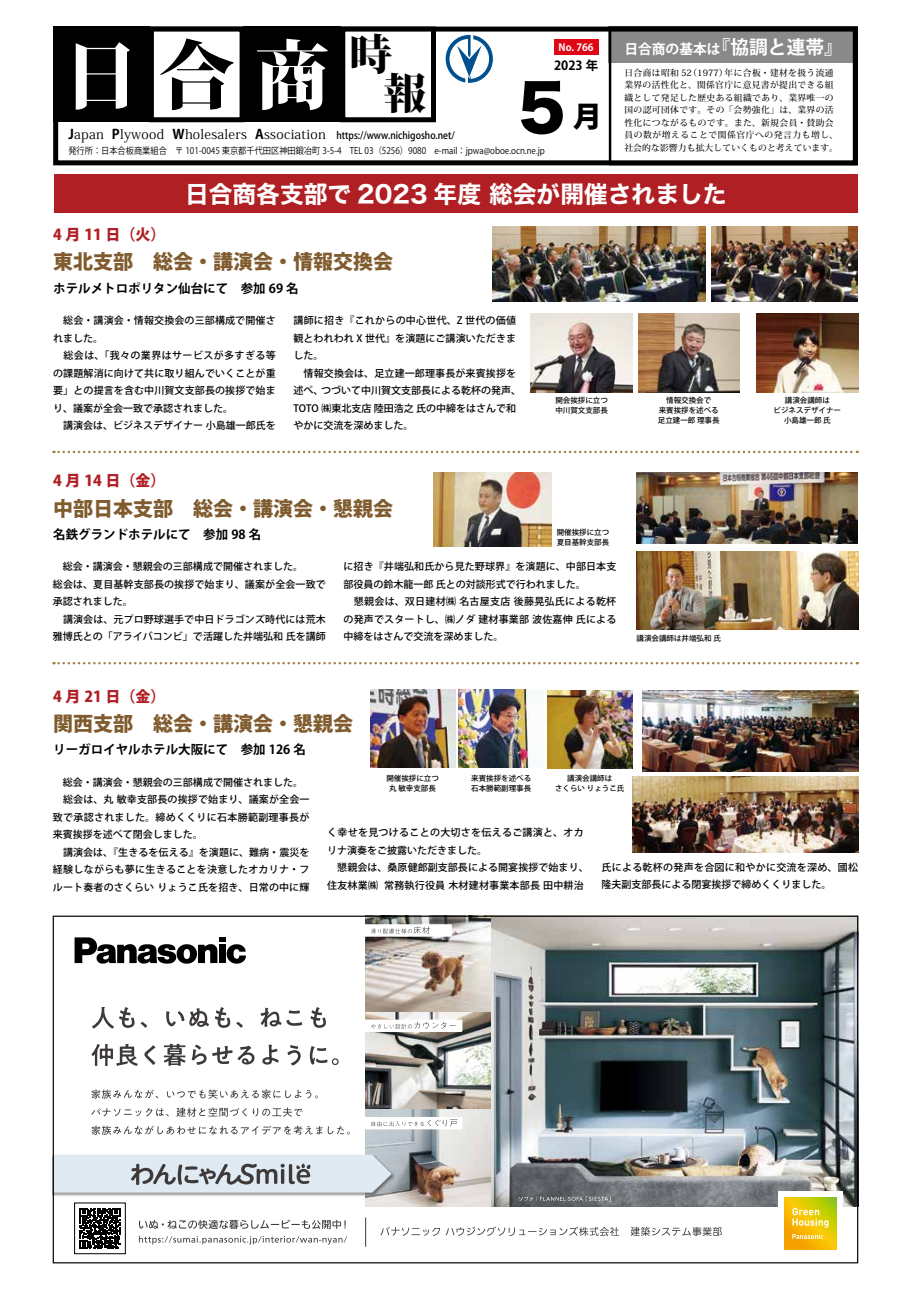
<style>
.page{position:relative;width:911px;height:1290px;background:#fff}
.page>*{position:absolute;margin:0;border:0;box-sizing:border-box;transform-origin:0 0}
.t1{font:800 75px "Koz Min Pro";color:#fff}
.t2{font:62.5px "Hira Kaku Std W8";color:#000}
.t3{font:800 42.5px "Koz Min Pro";color:#000}
.t4{font:23.75px "Hiragino Sans W7";color:#fff}
.t5{font:800 20px "Koz Go Pro";color:#7f5b2e}
.t6{font:800 15px "Koz Go Pro";color:#b01f24}
.t7{font:700 13.75px "Koz Go Pro";color:#fff}
.t8{font:13.25px "Koz Min Pro";letter-spacing:.02em;color:#000}
.t9{font:700 12.5px "Koz Go Pro";color:#000}
.t10{font:500 10px/17.5px "Koz Go Pro";letter-spacing:.01em;color:#000}
.t11{font:500 10px/17.5px "Koz Go Pro";letter-spacing:.03em;color:#000}
.t12{font:500 10px "Koz Go Pro";letter-spacing:.01em;color:#000;scale:.9 1}
.t13{font:700 10px "Koz Go Pro";color:#fff}
.t14{font:9.12px "Koz Go Pro";color:#000;scale:.9 1}
.t15{font:500 8.75px/12.5px "Koz Min Pro";letter-spacing:.045em;color:#000}
.t16{font:500 7.5px/10px "Koz Go Pro";color:#000;text-align:center}
.s1{color:#000}
.s2{font-family:"Koz Go Pro";font-weight:700}
.s3{font-size:18.75px}
.s4{font-family:"Koz Go Pro";font-weight:800;font-size:28.75px}
</style>
<div class="page">
<img style="left:53px;top:915px;width:805px;height:348px">
<div style="left:609px;top:27px;width:248px;height:36px;background:#898989"></div>
<div style="left:53px;top:27px;width:804px;height:138px;border:5px solid #000"></div>
<div style="left:609px;top:27px;width:248px;height:138px;border:2px solid #000"></div>
<div style="left:340px;top:27px;width:96px;height:95px;border:5px solid #000"></div>
<div style="left:554px;top:39px;width:44px;height:16px;background:#df0615"></div>
<div style="left:53px;top:27px;width:97px;height:95px;background:#000"></div>
<div style="left:149px;top:27px;width:95px;height:95px;border:5px solid #000"></div>
<div style="left:244px;top:27px;width:97px;height:95px;background:#000"></div>
<svg style="left:445px;top:35px;width:48px;height:48px"></svg>
<div style="left:54px;top:174px;width:803px;height:39px;background:#b01f24"></div>
<svg style="left:54px;top:451px;width:803px;height:2px"></svg>
<svg style="left:54px;top:662px;width:803px;height:2px"></svg>
<img style="left:636px;top:551px;width:222px;height:79px">
<img style="left:433px;top:473px;width:118px;height:73px">
<img style="left:636px;top:473px;width:221px;height:70px">
<img style="left:642px;top:690px;width:216px;height:81px">
<img style="left:632px;top:777px;width:227px;height:75px">
<img style="left:531px;top:314px;width:101px;height:78px">
<img style="left:756px;top:314px;width:102px;height:78px">
<img style="left:638px;top:314px;width:101px;height:78px">
<img style="left:492px;top:227px;width:214px;height:75px">
<img style="left:711px;top:227px;width:146px;height:75px">
<img style="left:370px;top:690px;width:85px;height:78px">
<img style="left:458px;top:690px;width:72px;height:78px">
<img style="left:547px;top:690px;width:85px;height:78px">
<h3 class="t3" style="left:349px;top:23px;width:44px">時</h3>
<h1 class="t1" style="left:64px;top:19px;width:267px">日<span class="s1">合</span>商</h1>
<h3 class="t8" style="left:68px;top:124px;width:97px"><span class="s2">J</span>apan <span class="s2">P</span>lywood</h3>
<h3 class="t8" style="left:172px;top:124px;width:76px"><span class="s2">W</span>holesalers</h3>
<h3 class="t8" style="left:255px;top:124px;width:72px"><span class="s2">A</span>ssociation</h3>
<p class="t14" style="left:68px;top:144px;width:531px">発行所：日本合板商業組合　〒 101-0045 東京都千代田区神田鍛冶町 3-5-4　TEL 03（5256）9080　e-mail：jpwa@oboe.ocn.ne.jp</p>
<p class="t13" style="left:558px;top:41px;width:37px">No. 766</p>
<h3 class="t7" style="left:624px;top:41px;width:220px">日合商の基本は<span class="s3">『協調と連帯』</span></h3>
<p class="t15" style="left:624px;top:66px;width:215px">日合商は昭和 52（1977）年に合板・建材を扱う流通業界の活性化と、関係官庁に意見書が提出できる組織として発足した歴史ある組織であり、業界唯一の国の認可団体です。その「会勢強化」は、業界の活性化につながるものです。また、新規会員・賛助会員の数が増えることで関係官庁への発言力も増し、社会的な影響力も拡大していくものと考えています。</p>
<p class="t9" style="left:554px;top:57px;width:46px">2023 年</p>
<h3 class="t3" style="left:383px;top:62px;width:44px">報</h3>
<h2 class="t2" style="left:517px;top:73px;width:86px">5<span class="s4">月</span></h2>
<p class="t12" style="left:336px;top:129px;width:133px">https://www.nichigosho.net/</p>
<h3 class="t4" style="left:185px;top:175px;width:543px">日合商各支部で 2023 年度 総会が開催されました</h3>
<h3 class="t6" style="left:53px;top:225px;width:114px">4 月 11 日（火）</h3>
<h3 class="t5" style="left:53px;top:249px;width:342px">東北支部　総会・講演会・情報交換会</h3>
<p class="t9" style="left:53px;top:280px;width:247px">ホテルメトロポリタン仙台にて　参加 69 名</p>
<p class="t10" style="left:53px;top:312px;width:224px">　総会・講演会・情報交換会の三部構成で開催されました。<br>　総会は、「我々の業界はサービスが多すぎる等の課題解消に向けて共に取り組んでいくことが重要」との提言を含む中川賀文支部長の挨拶で始まり、議案が全会一致で承認されました。<br>　講演会は、ビジネスデザイナー 小島雄一郎氏を</p>
<p class="t10" style="left:293px;top:312px;width:229px">講師に招き『これからの中心世代、Z 世代の価値観とわれわれ X 世代』を演題にご講演いただきました。<br>　情報交換会は、足立建一郎理事長が来賓挨拶を述べ、つづいて中川賀文支部長による乾杯の発声、<br>TOTO ㈱東北支店 陸田浩之 氏の中締をはさんで和やかに交流を深めました。</p>
<p class="t16" style="left:658px;top:395px;width:63px">情報交換会で<br>来賓挨拶を述べる足立建一郎 理事長</p>
<p class="t16" style="left:555px;top:395px;width:54px;text-align:left">開会挨拶に立つ中川賀文支部長</p>
<p class="t16" style="left:773px;top:395px;width:69px">講演会講師は<br>ビジネスデザイナー小島雄一郎 氏</p>
<h3 class="t6" style="left:53px;top:471px;width:114px">4 月 14 日（金）</h3>
<h3 class="t5" style="left:53px;top:495px;width:342px">中部日本支部　総会・講演会・懇親会</h3>
<p class="t9" style="left:53px;top:526px;width:210px">名鉄グランドホテルにて　参加 98 名</p>
<p class="t10" style="left:53px;top:558px;width:274px">　総会・講演会・懇親会の三部構成で開催されました。<br>総会は、夏目基幹支部長の挨拶で始まり、議案が全会一致で承認されました。<br>　講演会は、元プロ野球選手で中日ドラゴンズ時代には荒木雅博氏との「アライバコンビ」で活躍した井端弘和 氏を講師</p>
<p class="t10" style="left:343px;top:558px;width:274px">に招き『井端弘和氏から見た野球界』を演題に、中部日本支部役員の鈴木龍一郎 氏との対談形式で行われました。<br>　懇親会は、双日建材㈱ 名古屋支店 後藤晃弘氏による乾杯の発声でスタートし、㈱ノダ 建材事業部 波佐嘉伸 氏による中締をはさんで交流を深めました。</p>
<p class="t16" style="left:556px;top:528px;width:54px;text-align:left">開催挨拶に立つ夏目基幹支部長</p>
<p class="t16" style="left:636px;top:634px;width:86px">講演会講師は井端弘和 氏</p>
<h3 class="t6" style="left:53px;top:686px;width:114px">4 月 21 日（金）</h3>
<h3 class="t5" style="left:53px;top:710px;width:302px">関西支部　総会・講演会・懇親会</h3>
<p class="t9" style="left:53px;top:742px;width:254px">リーガロイヤルホテル大阪にて　参加 126 名</p>
<p class="t10" style="left:53px;top:774px;width:258px">　総会・講演会・懇親会の三部構成で開催されました。　総会は、丸 敏幸支部長の挨拶で始まり、議案が全会一致で承認されました。締めくくりに石本勝範副理事長が来賓挨拶を述べて閉会しました。<br>　講演会は、『生きるを伝える』を演題に、難病・震災を経験しながらも夢に生きることを決意したオカリナ・フルート奏者のさくらい りょうこ氏を招き、日常の中に輝</p>
<p class="t16" style="left:386px;top:774px;width:54px">開催挨拶に立つ丸 敏幸支部長</p>
<p class="t16" style="left:471px;top:774px;width:61px;text-align:left">来賓挨拶を述べる石本勝範副理事長</p>
<p class="t16" style="left:555px;top:774px;width:71px">講演会講師は<br>さくらい りょうこ氏</p>
<p class="t10" style="left:327px;top:824px;width:263px">く幸せを見つけることの大切さを伝えるご講演と、オカリナ演奏をご披露いただきました。<br>　懇親会は、桑原健郎副支部長による開宴挨拶で始まり、住友林業㈱ 常務執行役員 木材建材事業本部長 田中耕治</p>
<p class="t11" style="left:601px;top:859px;width:258px">氏による乾杯の発声を合図に和やかに交流を深め、國松隆夫副支部長による閉宴挨拶で締めくくりました。</p>
</div>
